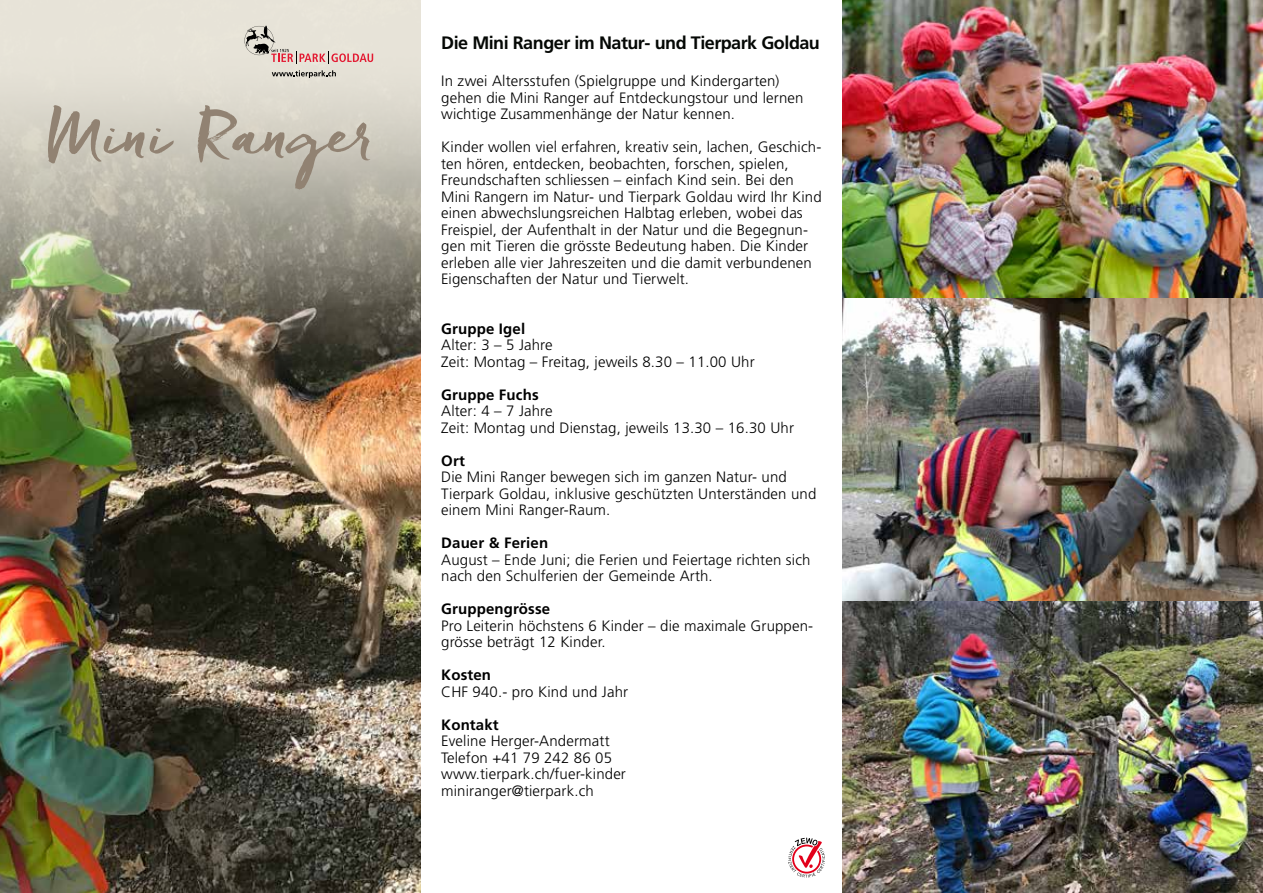
<style>
.page{position:relative;width:1263px;height:893px;background:#fff}
.page>*{position:absolute;margin:0;border:0;box-sizing:border-box;transform-origin:0 0}
.t1{font:66px "Freeland";color:#918272}
.t2{font:700 18px "Frutiger LT Std";letter-spacing:-.03em;color:#050805}
.t3{font:300 15px/16.5px "Frutiger LT Std";letter-spacing:.01em;color:#000}
.t4{font:700 15px "Frutiger LT Std";letter-spacing:.01em;color:#000}
</style>
<div class="page">
<img style="left:0;top:412px;width:421px;height:481px">
<img style="left:0;top:0;width:421px;height:412px">
<svg style="left:244px;top:25px;width:129px;height:39px;background:#d9c8c0"></svg>
<svg style="left:272px;top:70px;width:64px;height:8px"></svg>
<svg style="left:789px;top:838px;width:36px;height:40px"></svg>
<img style="left:842px;top:297px;width:421px;height:305px">
<img style="left:842px;top:602px;width:421px;height:291px">
<img style="left:842px;top:0;width:421px;height:297px">
<h1 class="t1" style="left:48px;top:91px;width:328px">Mini Ranger</h1>
<p class="t2" style="left:441px;top:32px;width:380px">Die Mini Ranger im Natur- und Tierpark Goldau</p>
<p class="t3" style="left:441px;top:73px;width:364px">In zwei Altersstufen (Spielgruppe und Kindergarten) gehen die Mini Ranger auf Entdeckungstour und lernen wichtige Zusammenhänge der Natur kennen.</p>
<p class="t3" style="left:441px;top:139px;width:382px">Kinder wollen viel erfahren, kreativ sein, lachen, Geschich&shy;ten hören, entdecken, beobachten, forschen, spielen, Freundschaften schliessen – einfach Kind sein. Bei den Mini Rangern im Natur- und Tierpark Goldau wird Ihr Kind einen abwechslungsreichen Halbtag erleben, wobei das Freispiel, der Aufenthalt in der Natur und die Begegnun&shy;gen mit Tieren die grösste Bedeutung haben. Die Kinder erleben alle vier Jahreszeiten und die damit verbundenen Eigenschaften der Natur und Tierwelt.</p>
<p class="t4" style="left:441px;top:320px;width:86px">Gruppe Igel</p>
<p class="t3" style="left:441px;top:337px;width:315px">Alter: 3 – 5 Jahre<br>Zeit: Montag – Freitag, jeweils 8.30 – 11.00 Uhr</p>
<p class="t4" style="left:441px;top:386px;width:99px">Gruppe Fuchs</p>
<p class="t3" style="left:441px;top:403px;width:354px">Alter: 4 – 7 Jahre<br>Zeit: Montag und Dienstag, jeweils 13.30 – 16.30 Uhr</p>
<p class="t4" style="left:441px;top:452px;width:25px">Ort</p>
<p class="t3" style="left:441px;top:469px;width:377px">Die Mini Ranger bewegen sich im ganzen Natur- und<br>Tierpark Goldau, inklusive geschützten Unterständen und einem Mini Ranger-Raum.</p>
<p class="t4" style="left:441px;top:534px;width:108px">Dauer &amp; Ferien</p>
<p class="t3" style="left:441px;top:552px;width:371px">August – Ende Juni; die Ferien und Feiertage richten sich nach den Schulferien der Gemeinde Arth.</p>
<p class="t4" style="left:441px;top:600px;width:111px">Gruppengrösse</p>
<p class="t3" style="left:441px;top:618px;width:374px">Pro Leiterin höchstens 6 Kinder – die maximale Gruppen&shy;grösse beträgt 12 Kinder.</p>
<p class="t4" style="left:441px;top:666px;width:51px">Kosten</p>
<p class="t3" style="left:441px;top:684px;width:189px">CHF 940.- pro Kind und Jahr</p>
<p class="t4" style="left:441px;top:716px;width:59px">Kontakt</p>
<p class="t3" style="left:441px;top:733px;width:186px">Eveline Herger-Andermatt<br>Telefon +41 79 242 86 05 www.tierpark.ch/fuer-kinder miniranger@tierpark.ch</p>
</div>
